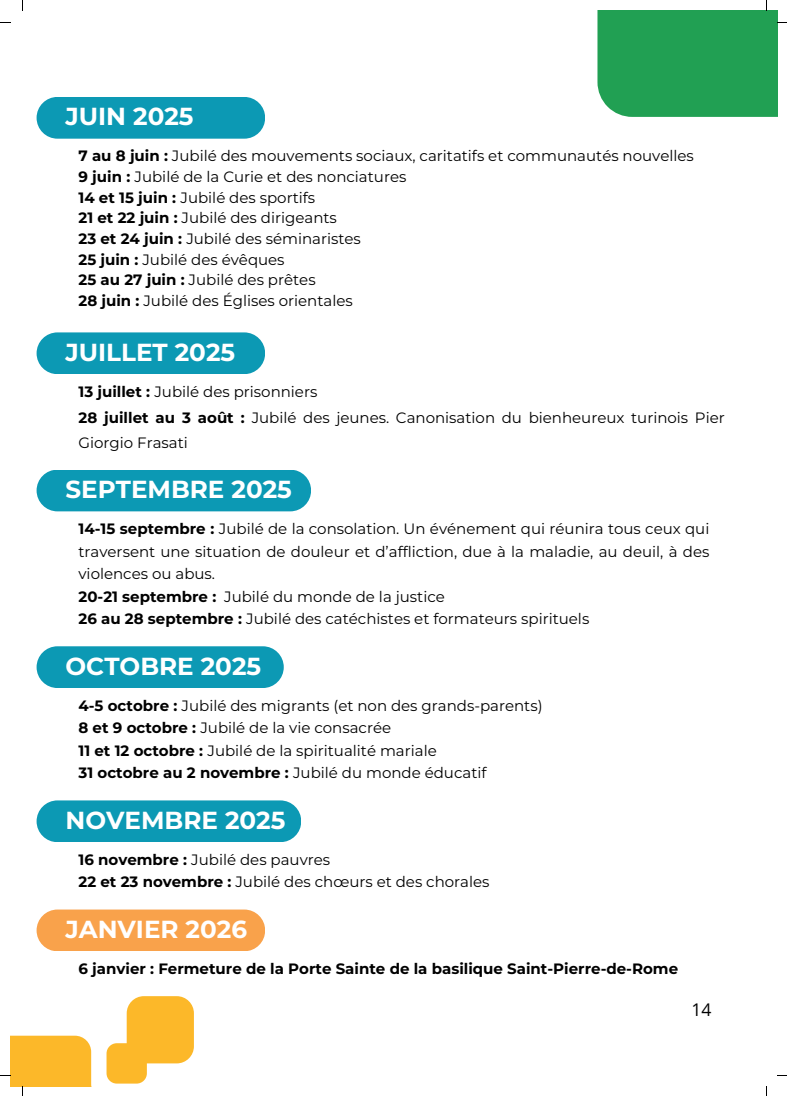
<style>
.page{position:relative;width:787px;height:1096px;background:#fff}
.page>*{position:absolute;margin:0;border:0;box-sizing:border-box;transform-origin:0 0}
.t1{font:700 24.62px "Montserrat";color:#fff}
.t2{font:17.5px "Open Sans";color:#000}
.t3{font:15px/22.5px "Montserrat";color:#000}
.t4{font:700 15px "Montserrat";color:#000}
.s1{font-weight:700}
</style>
<div class="page">
<div style="left:597px;top:10px;width:180px;height:107px;background:#21a053"></div>
<div style="left:37px;top:97px;width:228px;height:42px;background:#0c99b4;border-radius:21px"></div>
<div style="left:37px;top:332px;width:228px;height:42px;background:#0c99b4;border-radius:21px"></div>
<div style="left:37px;top:469px;width:274px;height:42px;background:#0c99b4;border-radius:21px"></div>
<div style="left:37px;top:646px;width:247px;height:42px;background:#0c99b4;border-radius:21px"></div>
<div style="left:37px;top:800px;width:264px;height:42px;background:#0c99b4;border-radius:21px"></div>
<div style="left:37px;top:909px;width:228px;height:42px;background:#f9a24b;border-radius:21px"></div>
<svg style="left:0;top:996px;width:194px;height:99px"></svg>
<h1 class="t1" style="left:66px;top:99px;width:130px">JUIN 2025</h1>
<p class="t3" style="left:79px;top:145px;width:617px;line-height:20.6px"><span class="s1">7 au 8 juin :</span> Jubilé des mouvements sociaux, caritatifs et communautés nouvelles <span class="s1">9 juin :</span> Jubilé de la Curie et des nonciatures<br><span class="s1">14 et 15 juin :</span> Jubilé des sportifs<br><span class="s1">21 et 22 juin :</span> Jubilé des dirigeants<br><span class="s1">23 et 24 juin :</span> Jubilé des séminaristes<br><span class="s1">25 juin :</span> Jubilé des évêques<br><span class="s1">25 au 27 juin :</span> Jubilé des prêtes<br><span class="s1">28 juin :</span> Jubilé des Églises orientales</p>
<h1 class="t1" style="left:66px;top:334px;width:171px">JUILLET 2025</h1>
<p class="t3" style="left:79px;top:379px;width:648px;line-height:25.2px"><span class="s1">13 juillet :</span> Jubilé des prisonniers<br><span class="s1">28 juillet au 3 août :</span> Jubilé des jeunes. Canonisation du bienheureux turinois Pier<br>Giorgio Frasati</p>
<h1 class="t1" style="left:66px;top:471px;width:228px">SEPTEMBRE 2025</h1>
<p class="t3" style="left:79px;top:517px;width:632px"><span class="s1">14-15 septembre :</span> Jubilé de la consolation. Un événement qui réunira tous ceux qui traversent une situation de douleur et d’affliction, due à la maladie, au deuil, à des violences ou abus.<br><span class="s1">20-21 septembre :</span> Jubilé du monde de la justice<br><span class="s1">26 au 28 septembre :</span> Jubilé des catéchistes et formateurs spirituels</p>
<h1 class="t1" style="left:66px;top:648px;width:197px">OCTOBRE 2025</h1>
<p class="t3" style="left:79px;top:693px;width:466px"><span class="s1">4-5 octobre :</span> Jubilé des migrants (et non des grands-parents)<br><span class="s1">8 et 9 octobre :</span> Jubilé de la vie consacrée<br><span class="s1">11 et 12 octobre :</span> Jubilé de la spiritualité mariale<br><span class="s1">31 octobre au 2 novembre :</span> Jubilé du monde éducatif</p>
<h1 class="t1" style="left:66px;top:802px;width:221px">NOVEMBRE 2025</h1>
<p class="t3" style="left:79px;top:847px;width:412px"><span class="s1">16 novembre :</span> Jubilé des pauvres<br><span class="s1">22 et 23 novembre :</span> Jubilé des chœurs et des chorales</p>
<h1 class="t1" style="left:66px;top:911px;width:183px">JANVIER 2026</h1>
<p class="t4" style="left:79px;top:957px;width:601px">6 janvier : Fermeture de la Porte Sainte de la basilique Saint-Pierre-de-Rome</p>
<p class="t2" style="left:692px;top:997px;width:22px">14</p>
</div>
